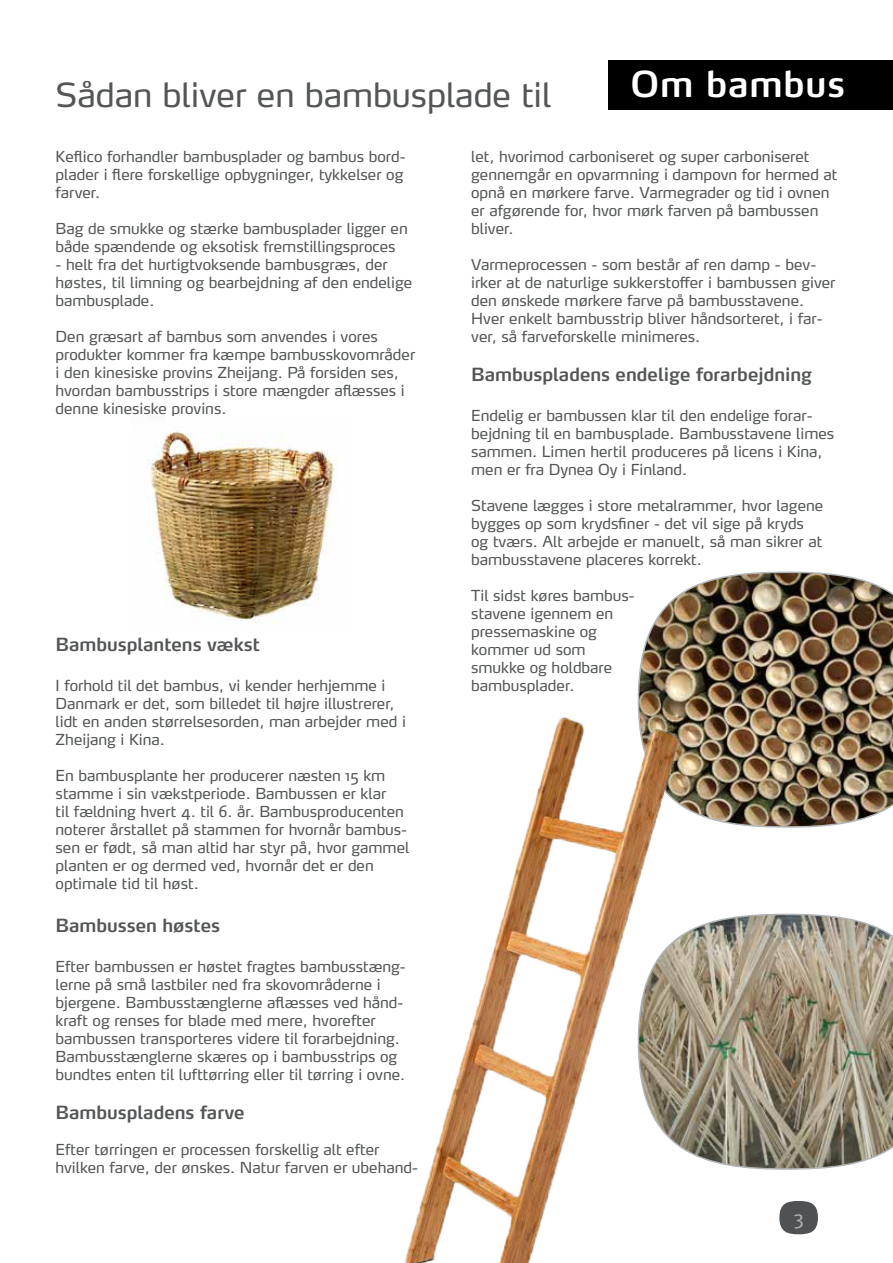
<style>
.page{position:relative;width:893px;height:1263px;background:#fff}
.page>*{position:absolute;margin:0;border:0;box-sizing:border-box;transform-origin:0 0}
.t1{font:600 35.4px "Max";letter-spacing:.025em;color:#fff}
.t2{font:33px "Max";color:#535557}
.t3{font:600 18px "Max";color:#535557}
.t4{font:18px "Max";color:#b1b4b6}
.t5{font:15px/18px "Max";color:#535557}
</style>
<div class="page">
<div style="left:608px;top:61px;width:285px;height:49px;background:#000001"></div>
<svg style="left:694px;top:914px;width:199px;height:256px;background:#9e9582"></svg>
<img style="left:638px;top:572px;width:255px;height:256px">
<img style="left:147px;top:432px;width:190px;height:191px">
<img style="left:405px;top:710px;width:289px;height:553px">
<div style="left:779px;top:1201px;width:39px;height:33px;background:#4e5254;border-radius:50%"></div>
<h2 class="t2" style="left:56px;top:74px;width:497px">Sådan bliver en bambusplade til</h2>
<h1 class="t1" style="left:630px;top:61px;width:216px">Om bambus</h1>
<p class="t5" style="left:56px;top:147px;width:352px">Keflico forhandler bambusplader og bambus bord&shy;plader i flere forskellige opbygninger, tykkelser og farver.</p>
<p class="t5" style="left:56px;top:219px;width:354px">Bag de smukke og stærke bambusplader ligger en både spændende og eksotisk fremstillingsproces</p>
<p class="t5" style="left:56px;top:255px;width:358px">- helt fra det hurtigtvoksende bambusgræs, der høstes, til limning og bearbejdning af den endelige bambusplade.</p>
<p class="t5" style="left:56px;top:327px;width:361px">Den græsart af bambus som anvendes i vores produkter kommer fra kæmpe bambusskovområder i den kinesiske provins Zheijang. På forsiden ses, hvordan bambusstrips i store mængder aflæsses i denne kinesiske provins.</p>
<p class="t3" style="left:56px;top:633px;width:206px">Bambusplantens vækst</p>
<p class="t5" style="left:56px;top:676px;width:352px">I forhold til det bambus, vi kender herhjemme i Danmark er det, som billedet til højre illustrerer, lidt en anden størrelsesorden, man arbejder med i Zheijang i Kina.</p>
<p class="t5" style="left:56px;top:766px;width:355px">En bambusplante her producerer næsten 15 km stamme i sin vækstperiode. Bambussen er klar<br>til fældning hvert 4. til 6. år. Bambusproducenten noterer årstallet på stammen for hvornår bambus&shy;sen er født, så man altid har styr på, hvor gammel planten er og dermed ved, hvornår det er den optimale tid til høst.</p>
<p class="t3" style="left:56px;top:914px;width:166px">Bambussen høstes</p>
<p class="t5" style="left:56px;top:957px;width:352px">Efter bambussen er høstet fragtes bambusstæng&shy;lerne på små lastbiler ned fra skovområderne i bjergene. Bambusstænglerne aflæsses ved hånd&shy;kraft og renses for blade med mere, hvorefter bambussen transporteres videre til forarbejdning.<br>Bambusstænglerne skæres op i bambusstrips og bundtes enten til lufttørring eller til tørring i ovne.</p>
<p class="t3" style="left:56px;top:1101px;width:191px">Bambuspladens farve</p>
<p class="t5" style="left:56px;top:1141px;width:364px">Efter tørringen er processen forskellig alt efter hvilken farve, der ønskes. Natur farven er ubehand-</p>
<p class="t5" style="left:471px;top:147px;width:368px">let, hvorimod carboniseret og super carboniseret gennemgår en opvarmning i dampovn for hermed at opnå en mørkere farve. Varmegrader og tid i ovnen er afgørende for, hvor mørk farven på bambussen bliver.</p>
<p class="t5" style="left:471px;top:255px;width:366px">Varmeprocessen - som består af ren damp - bev&shy;irker at de naturlige sukkerstoffer i bambussen giver den ønskede mørkere farve på bambusstavene.<br>Hver enkelt bambusstrip bliver håndsorteret, i far&shy;ver, så farveforskelle minimeres.</p>
<p class="t3" style="left:471px;top:363px;width:342px">Bambuspladens endelige forarbejdning</p>
<p class="t5" style="left:471px;top:406px;width:364px">Endelig er bambussen klar til den endelige forar&shy;bejdning til en bambusplade. Bambusstavene limes sammen. Limen hertil produceres på licens i Kina, men er fra Dynea Oy i Finland.</p>
<p class="t5" style="left:471px;top:496px;width:354px">Stavene lægges i store metalrammer, hvor lagene bygges op som krydsfiner - det vil sige på kryds og tværs. Alt arbejde er manuelt, så man sikrer at bambusstavene placeres korrekt.</p>
<p class="t5" style="left:471px;top:586px;width:165px">Til sidst køres bambus&shy;stavene igennem en pressemaskine og kommer ud som smukke og holdbare bambusplader.</p>
<p class="t4" style="left:794px;top:1206px;width:11px">3</p>
</div>
